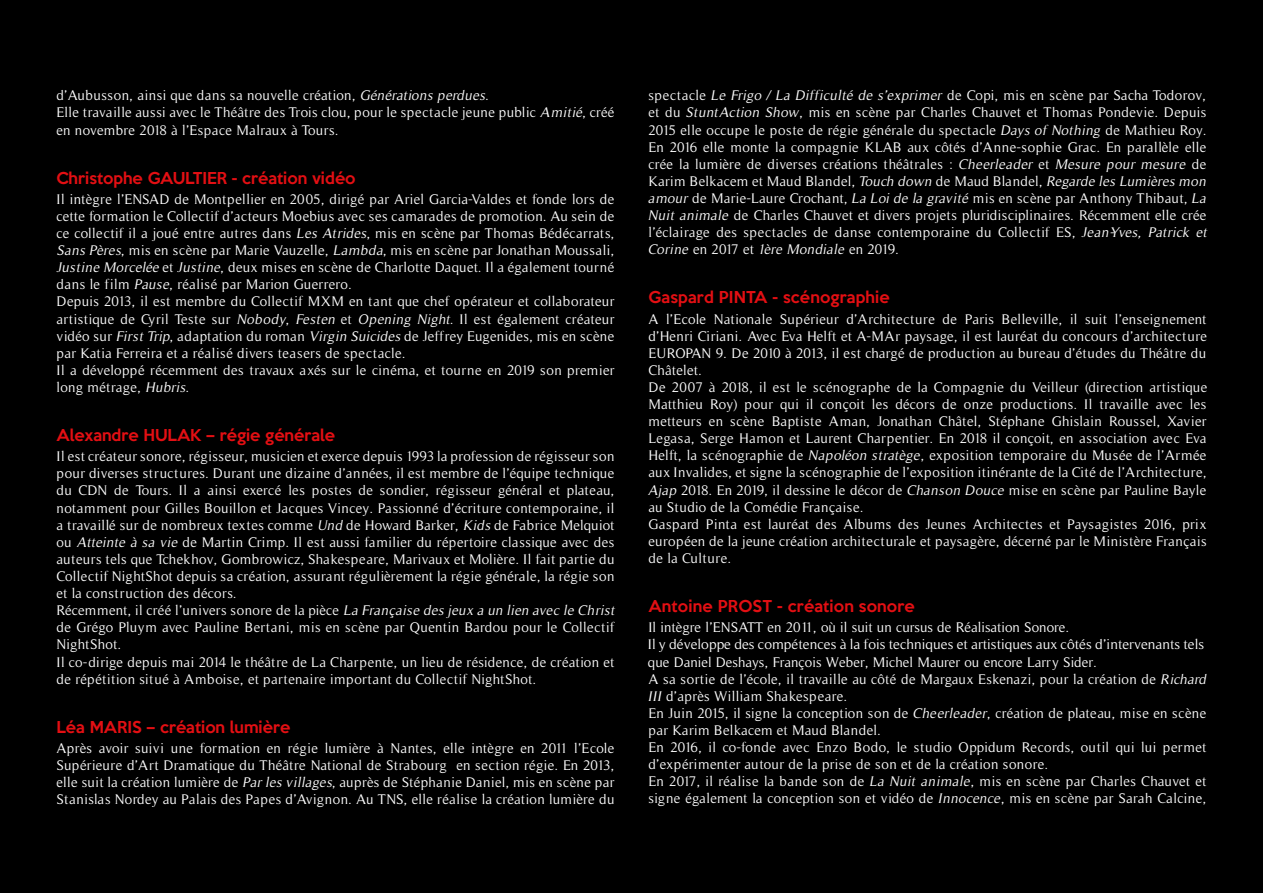
<style>
.page{position:relative;width:1263px;height:893px;background:#000}
.page>*{position:absolute;margin:0;border:0;box-sizing:border-box;transform-origin:0 0}
.t1{font:500 15px "Keep Calm";color:#e30f13}
.t2{font:14.25px/17.1px "Timeless";letter-spacing:.025em;color:#fff}
.t3{font:14.25px/17.1px "Timeless";color:#fff}
.s1{font-style:italic}
</style>
<div class="page">
<p class="t2" style="left:56px;top:87px;width:559px">d’Aubusson, ainsi que dans sa nouvelle création, <span class="s1">Générations perdues</span>.<br>Elle travaille aussi avec le Théâtre des Trois clou, pour le spectacle jeune public <span class="s1">Amitié</span>, créé en novembre 2018 à l’Espace Malraux à Tours.</p>
<p class="t1" style="left:56px;top:165px;width:301px">Christophe GAULTIER - création vidéo</p>
<p class="t2" style="left:56px;top:191px;width:559px">Il intègre l’ENSAD de Montpellier en 2005, dirigé par Ariel Garcia-Valdes et fonde lors de cette formation le Collectif d’acteurs Moebius avec ses camarades de promotion. Au sein de ce collectif il a joué entre autres dans <span class="s1">Les Atrides</span>, mis en scène par Thomas Bédécarrats, <span class="s1">Sans Pères</span>, mis en scène par Marie Vauzelle, <span class="s1">Lambda</span>, mis en scène par Jonathan Moussali, <span class="s1">Justine Morcelée</span> et <span class="s1">Justine</span>, deux mises en scène de Charlotte Daquet. Il a également tourné dans le film <span class="s1">Pause</span>, réalisé par Marion Guerrero.<br>Depuis 2013, il est membre du Collectif MXM en tant que chef opérateur et collaborateur artistique de Cyril Teste sur <span class="s1">Nobody</span>, <span class="s1">Festen</span> et <span class="s1">Opening Night</span>. Il est également créateur vidéo sur <span class="s1">First Trip</span>, adaptation du roman <span class="s1">Virgin Suicides</span> de Jeffrey Eugenides, mis en scène par Katia Ferreira et a réalisé divers teasers de spectacle.<br>Il a développé récemment des travaux axés sur le cinéma, et tourne en 2019 son premier long métrage, <span class="s1">Hubris</span>.</p>
<p class="t1" style="left:56px;top:422px;width:280px">Alexandre HULAK – régie générale</p>
<p class="t2" style="left:56px;top:448px;width:562px">Il est créateur sonore, régisseur, musicien et exerce depuis 1993 la profession de régisseur son pour diverses structures. Durant une dizaine d’années, il est membre de l’équipe technique du CDN de Tours. Il a ainsi exercé les postes de sondier, régisseur général et plateau, notamment pour Gilles Bouillon et Jacques Vincey. Passionné d’écriture contemporaine, il a travaillé sur de nombreux textes comme <span class="s1">Und</span> de Howard Barker, <span class="s1">Kids</span> de Fabrice Melquiot ou <span class="s1">Atteinte à sa vie</span> de Martin Crimp. Il est aussi familier du répertoire classique avec des auteurs tels que Tchekhov, Gombrowicz, Shakespeare, Marivaux et Molière. Il fait partie du Collectif NightShot depuis sa création, assurant régulièrement la régie générale, la régie son et la construction des décors.<br>Récemment, il créé l’univers sonore de la pièce <span class="s1">La Française des jeux a un lien avec le Christ </span>de Grégo Pluym avec Pauline Bertani, mis en scène par Quentin Bardou pour le Collectif NightShot.<br>Il co-dirige depuis mai 2014 le théâtre de La Charpente, un lieu de résidence, de création et de répétition situé à Amboise, et partenaire important du Collectif NightShot.</p>
<p class="t1" style="left:56px;top:714px;width:235px">Léa MARIS – création lumière</p>
<p class="t2" style="left:56px;top:740px;width:559px;text-align:justify">Après avoir suivi une formation en régie lumière à Nantes, elle intègre en 2011 l’Ecole Supérieure d’Art Dramatique du Théâtre National de Strabourg en section régie. En 2013, elle suit la création lumière de <span class="s1">Par les villages</span>, auprès de Stéphanie Daniel, mis en scène par Stanislas Nordey au Palais des Papes d’Avignon. Au TNS, elle réalise la création lumière du</p>
<p class="t2" style="left:648px;top:87px;width:563px">spectacle <span class="s1">Le Frigo / La Difficulté de s’exprimer</span> de Copi, mis en scène par Sacha Todorov, et du <span class="s1">StuntAction Show</span>, mis en scène par Charles Chauvet et Thomas Pondevie. Depuis 2015 elle occupe le poste de régie générale du spectacle <span class="s1">Days of Nothing</span> de Mathieu Roy.<br>En 2016 elle monte la compagnie KLAB aux côtés d’Anne-sophie Grac. En parallèle elle crée la lumière de diverses créations théâtrales : <span class="s1">Cheerleader</span> et <span class="s1">Mesure pour mesure</span> de Karim Belkacem et Maud Blandel, <span class="s1">Touch down</span> de Maud Blandel, <span class="s1">Regarde les Lumières mon amour</span> de Marie-Laure Crochant, <span class="s1">La Loi de la gravité</span> mis en scène par Anthony Thibaut, <span class="s1">La Nuit animale</span> de Charles Chauvet et divers projets pluridisciplinaires. Récemment elle crée l’éclairage des spectacles de danse contemporaine du Collectif ES, <span class="s1">Jean-Yves, Patrick et Corine</span> e n 2 017 et <span class="s1">1ère Mondiale</span> e n 2 019 .</p>
<p class="t1" style="left:648px;top:284px;width:243px">Gaspard PINTA - scénographie</p>
<p class="t2" style="left:648px;top:310px;width:561px">A l’Ecole Nationale Supérieur d’Architecture de Paris Belleville, il suit l’enseignement d’Henri Ciriani. Avec Eva Helft et A-MAr paysage, il est lauréat du concours d’architecture EUROPAN 9. De 2010 à 2013, il est chargé de production au bureau d’études du Théâtre du Châtelet.<br>De 2007 à 2018, il est le scénographe de la Compagnie du Veilleur (direction artistique Matthieu Roy) pour qui il conçoit les décors de onze productions. Il travaille avec les metteurs en scène Baptiste Aman, Jonathan Châtel, Stéphane Ghislain Roussel, Xavier Legasa, Serge Hamon et Laurent Charpentier. En 2018 il conçoit, en association avec Eva Helft, la scénographie de <span class="s1">Napoléon stratège</span>, exposition temporaire du Musée de l’Armée aux Invalides, et signe la scénographie de l’exposition itinérante de la Cité de l’Architecture, <span class="s1">Ajap</span> 2018. En 2019, il dessine le décor de <span class="s1">Chanson Douce</span> mise en scène par Pauline Bayle au Studio de la Comédie Française.<br>Gaspard Pinta est lauréat des Albums des Jeunes Architectes et Paysagistes 2016, prix européen de la jeune création architecturale et paysagère, décerné par le Ministère Français de la Culture.</p>
<p class="t1" style="left:648px;top:593px;width:268px">Antoine PROST - création sonore</p>
<p class="t3" style="left:648px;top:619px;width:562px">Il intègre l’ENSATT en 2011, où il suit un cursus de Réalisation Sonore.<br>Il y développe des compétences à la fois techniques et artistiques aux côtés d’intervenants tels que Daniel Deshays, François Weber, Michel Maurer ou encore Larry Sider.<br>A sa sortie de l’école, il travaille au côté de Margaux Eskenazi, pour la création de <span class="s1">Richard III</span> d’après William Shakespeare.<br>En Juin 2015, il signe la conception son de <span class="s1">Cheerleader</span>, création de plateau, mise en scène par Karim Belkacem et Maud Blandel.<br>En 2016, il co-fonde avec Enzo Bodo, le studio Oppidum Records, outil qui lui permet d’expérimenter autour de la prise de son et de la création sonore.<br>En 2017, il réalise la bande son de <span class="s1">La Nuit animale</span>, mis en scène par Charles Chauvet et signe également la conception son et vidéo de <span class="s1">Innocence</span>, mis en scène par Sarah Calcine,</p>
</div>
